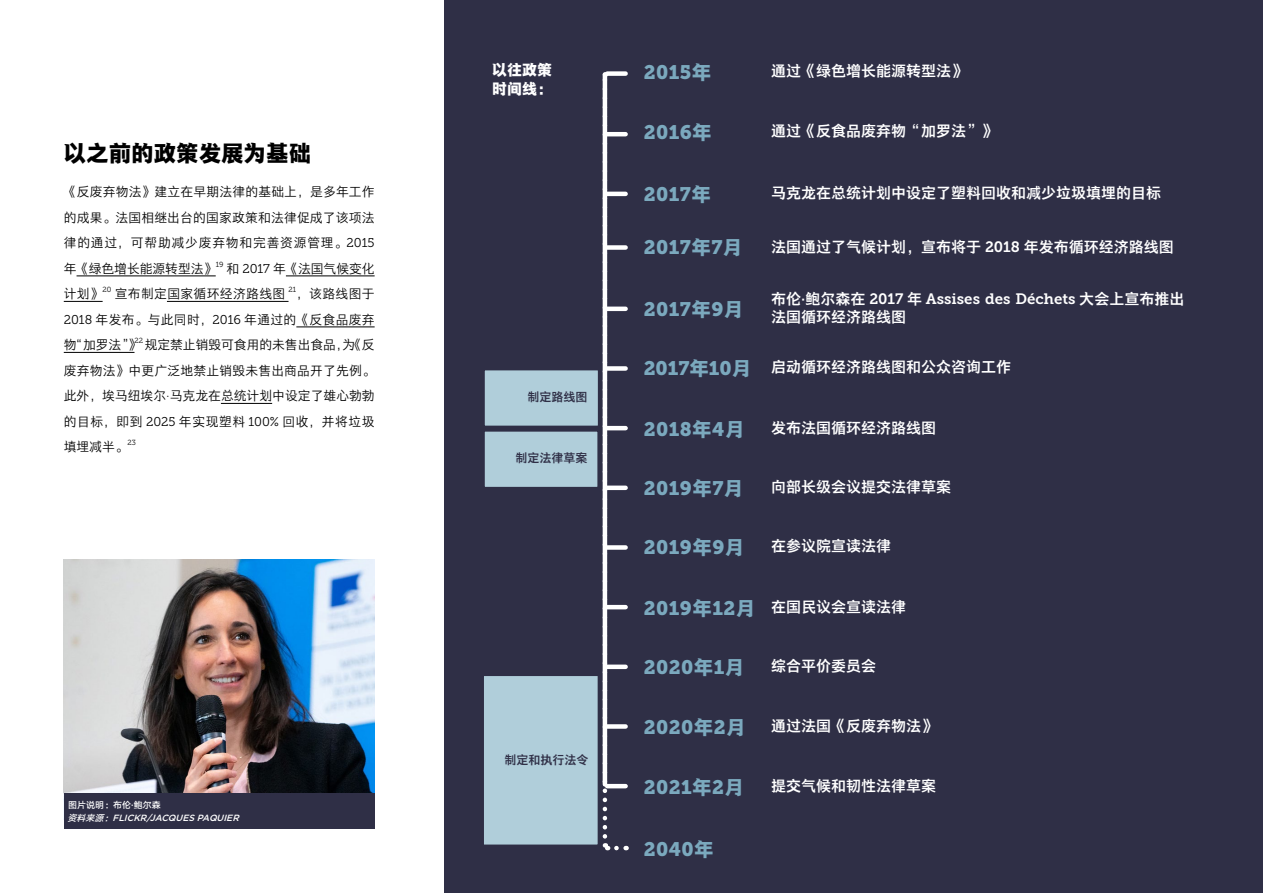
<style>
.page{position:relative;width:1263px;height:893px;background:#fff}
.page>*{position:absolute;margin:0;border:0;box-sizing:border-box;transform-origin:0 0}
.t1{font:22.5px "HY Tie Xian Hei HEJ";color:#000}
.t2{font:19.5px "Museo Slab 900";letter-spacing:.025em;color:#7ba9be}
.t3{font:15px "HY Tie Xian Hei FEJ";color:#fff}
.t4{font:15px "Museo Slab 700";color:#fff}
.t5{font:15px/19.5px "HY Tie Xian Hei HEJ";color:#fff}
.t6{font:12.75px/25.5px "HY Tie Xian Hei DEJ";letter-spacing:.015em;color:#000;text-align:justify}
.t7{font:12px "HY Tie Xian Hei FEJ";color:#2f2f46}
.t8{font:italic 500 9px "Gotham";color:#fff}
.t9{font:9px "HY Qi Hei FES";color:#fff}
.t10{font:7.5px "Museo Slab 300";color:#000}
.s1{font-family:"Museo Slab 300"}
.s2{font-family:"Gotham";font-weight:500}
.s3{font-family:"HY Qi Hei FES";font-weight:400}
.s4{font-family:"HY Tie Xian Hei HEJ"}
.s5{font-family:"Museo Slab 700"}
.s6{font-family:"HY Tie Xian Hei FEJ"}
.s7{font-family:"Museo Slab 900";font-size:19.5px;color:#7ba9be}
.s8{font-family:"HY Tie Xian Hei HEJ";font-size:19.5px;color:#7ba9be}
</style>
<div class="page">
<div style="left:444px;top:0;width:819px;height:893px;background:#2f2f46"></div>
<div style="left:482px;top:367px;width:119px;height:62px;background:#b0ceda;border:3px solid #2f2f46"></div>
<div style="left:482px;top:429px;width:118px;height:61px;background:#b0ceda;border:3px solid #2f2f46"></div>
<div style="left:479px;top:671px;width:123px;height:178px;background:#b0ceda;border:4px solid #2f2f46"></div>
<svg style="left:603px;top:72px;width:4px;height:764px"></svg>
<hr style="left:77px;top:276px;width:139px;height:1px;background:#000">
<hr style="left:286px;top:276px;width:89px;height:1px;background:#000">
<hr style="left:64px;top:301px;width:39px;height:1px;background:#000">
<hr style="left:167px;top:301px;width:121px;height:1px;background:#000">
<hr style="left:296px;top:327px;width:79px;height:1px;background:#000">
<hr style="left:64px;top:352px;width:70px;height:1px;background:#000">
<hr style="left:221px;top:403px;width:51px;height:1px;background:#000">
<hr style="left:603px;top:75px;width:4px;height:709px;background:#fff">
<hr style="left:607px;top:132px;width:19px;height:4px;background:#fff">
<div style="left:607px;top:71px;width:19px;height:5px;background:#fff"></div>
<hr style="left:607px;top:192px;width:19px;height:4px;background:#fff">
<hr style="left:607px;top:307px;width:19px;height:4px;background:#fff">
<div style="left:607px;top:245px;width:19px;height:5px;background:#fff"></div>
<div style="left:607px;top:366px;width:19px;height:5px;background:#fff"></div>
<hr style="left:607px;top:426px;width:19px;height:4px;background:#fff">
<hr style="left:607px;top:486px;width:19px;height:4px;background:#fff">
<div style="left:607px;top:545px;width:19px;height:5px;background:#fff"></div>
<hr style="left:607px;top:605px;width:19px;height:4px;background:#fff">
<hr style="left:607px;top:665px;width:19px;height:4px;background:#fff">
<div style="left:607px;top:724px;width:19px;height:5px;background:#fff"></div>
<hr style="left:607px;top:784px;width:19px;height:4px;background:#fff">
<svg style="left:605px;top:843px;width:3px;height:7px"></svg>
<svg style="left:616px;top:846px;width:11px;height:4px"></svg>
<img style="left:64px;top:560px;width:311px;height:260px">
<div style="left:64px;top:793px;width:310px;height:36px;background:#2f2f46"></div>
<h1 class="t1" style="left:64px;top:136px;width:249px">以之前的政策发展为基础</h1>
<p class="t6" style="left:64px;top:179px;width:312px">《反废弃物法》建立在早期法律的基础上，是多年工作的成果。法国相继出台的国家政策和法律促成了该项法律的通过，可帮助减少废弃物和完善资源管理。<span class="s1">2015</span>年《绿色增长能源转型法》</p>
<p class="t10" style="left:216px;top:260px;width:9px">19</p>
<p class="t6" style="left:227px;top:255px;width:150px">和 <span class="s1">2017</span> 年《法国气候变化</p>
<p class="t6" style="left:64px;top:281px;width:40px">计划》</p>
<p class="t10" style="left:103px;top:286px;width:10px">20</p>
<p class="t6" style="left:115px;top:281px;width:172px">宣布制定国家循环经济路线图</p>
<p class="t10" style="left:288px;top:286px;width:9px">21</p>
<p class="t6" style="left:64px;top:281px;width:312px;text-indent:232px">，该路线图于<span class="s1">2018</span> 年发布。与此同时，<span class="s1">2016</span> 年通过的《反食品废弃物“加罗法”》规定禁止销毁可食用的未售出食品，为《反</p>
<p class="t10" style="left:134px;top:337px;width:10px">22</p>
<p class="t6" style="left:64px;top:357px;width:312px">废弃物法》中更广泛地禁止销毁未售出商品开了先例。此外，埃马纽埃尔<span class="s1">·</span>马克龙在总统计划中设定了雄心勃勃的目标，即到 <span class="s1">2025</span> 年实现塑料 <span class="s1">100%</span> 回收，并将垃圾填埋减半。</p>
<p class="t10" style="left:128px;top:439px;width:10px">23</p>
<p class="t9" style="left:68px;top:799px;width:94px">蹕穻㛺暺䯤壉愛<span class="s2">·</span>䞩啯欨</p>
<p class="t8" style="left:67px;top:812px;width:176px"><span class="s3">㡊旿棾瑧䯤</span>FLICKR/JACQUES PAQUIER</p>
<p class="t5" style="left:492px;top:59px;width:61px">以往政策时间线：</p>
<p class="t7" style="left:527px;top:389px;width:61px">制定路线图</p>
<p class="t7" style="left:515px;top:449px;width:73px">制定法律草案</p>
<p class="t7" style="left:505px;top:751px;width:85px">制定和执行法令</p>
<h2 class="t2" style="left:644px;top:61px;width:69px">2015<span class="s4">年</span></h2>
<p class="t3" style="left:771px;top:61px;width:196px">通过《绿色增长能源转型法》</p>
<h2 class="t2" style="left:644px;top:121px;width:70px">2016<span class="s4">年</span></h2>
<p class="t3" style="left:771px;top:121px;width:226px">通过《反食品废弃物“加罗法”》</p>
<h2 class="t2" style="left:644px;top:183px;width:69px">2017<span class="s4">年</span></h2>
<p class="t3" style="left:771px;top:182px;width:391px">马克龙在总统计划中设定了塑料回收和减少垃圾填埋的目标</p>
<h2 class="t2" style="left:644px;top:236px;width:100px">2017<span class="s4">年</span>7<span class="s4">月</span></h2>
<p class="t3" style="left:771px;top:236px;width:404px">法国通过了气候计划，宣布将于 <span class="s5">2018</span> 年发布循环经济路线图</p>
<h2 class="t2" style="left:644px;top:298px;width:101px">2017<span class="s4">年</span>9<span class="s4">月</span></h2>
<p class="t4" style="left:771px;top:290px;width:415px"><span class="s6">布伦</span>·<span class="s6">鲍尔森在</span> 2017 <span class="s6">年</span> Assises des Déchets <span class="s6">大会上宣布推出</span></p>
<p class="t3" style="left:771px;top:306px;width:136px">法国循环经济路线图</p>
<p class="t3" style="left:644px;top:357px;width:369px"><span class="s7">2017</span><span class="s8">年</span><span class="s7">10</span><span class="s8">月</span> 启动循环经济路线图和公众咨询工作</p>
<h2 class="t2" style="left:644px;top:417px;width:102px">2018<span class="s4">年</span>4<span class="s4">月</span></h2>
<p class="t3" style="left:771px;top:417px;width:166px">发布法国循环经济路线图</p>
<h2 class="t2" style="left:644px;top:477px;width:101px">2019<span class="s4">年</span>7<span class="s4">月</span></h2>
<p class="t3" style="left:771px;top:477px;width:181px">向部长级会议提交法律草案</p>
<h2 class="t2" style="left:644px;top:536px;width:102px">2019<span class="s4">年</span>9<span class="s4">月</span></h2>
<p class="t3" style="left:771px;top:536px;width:121px">在参议院宣读法律</p>
<p class="t3" style="left:644px;top:596px;width:264px"><span class="s7">2019</span><span class="s8">年</span><span class="s7">12</span><span class="s8">月</span> 在国民议会宣读法律</p>
<h2 class="t2" style="left:644px;top:656px;width:102px">2020<span class="s4">年</span>1<span class="s4">月</span></h2>
<p class="t3" style="left:771px;top:656px;width:106px">综合平价委员会</p>
<h2 class="t2" style="left:644px;top:716px;width:103px">2020<span class="s4">年</span>2<span class="s4">月</span></h2>
<p class="t3" style="left:771px;top:715px;width:166px">通过法国《反废弃物法》</p>
<h2 class="t2" style="left:644px;top:776px;width:102px">2021<span class="s4">年</span>2<span class="s4">月</span></h2>
<p class="t3" style="left:771px;top:776px;width:166px">提交气候和韧性法律草案</p>
<h2 class="t2" style="left:644px;top:837px;width:72px">2040<span class="s4">年</span></h2>
</div>
